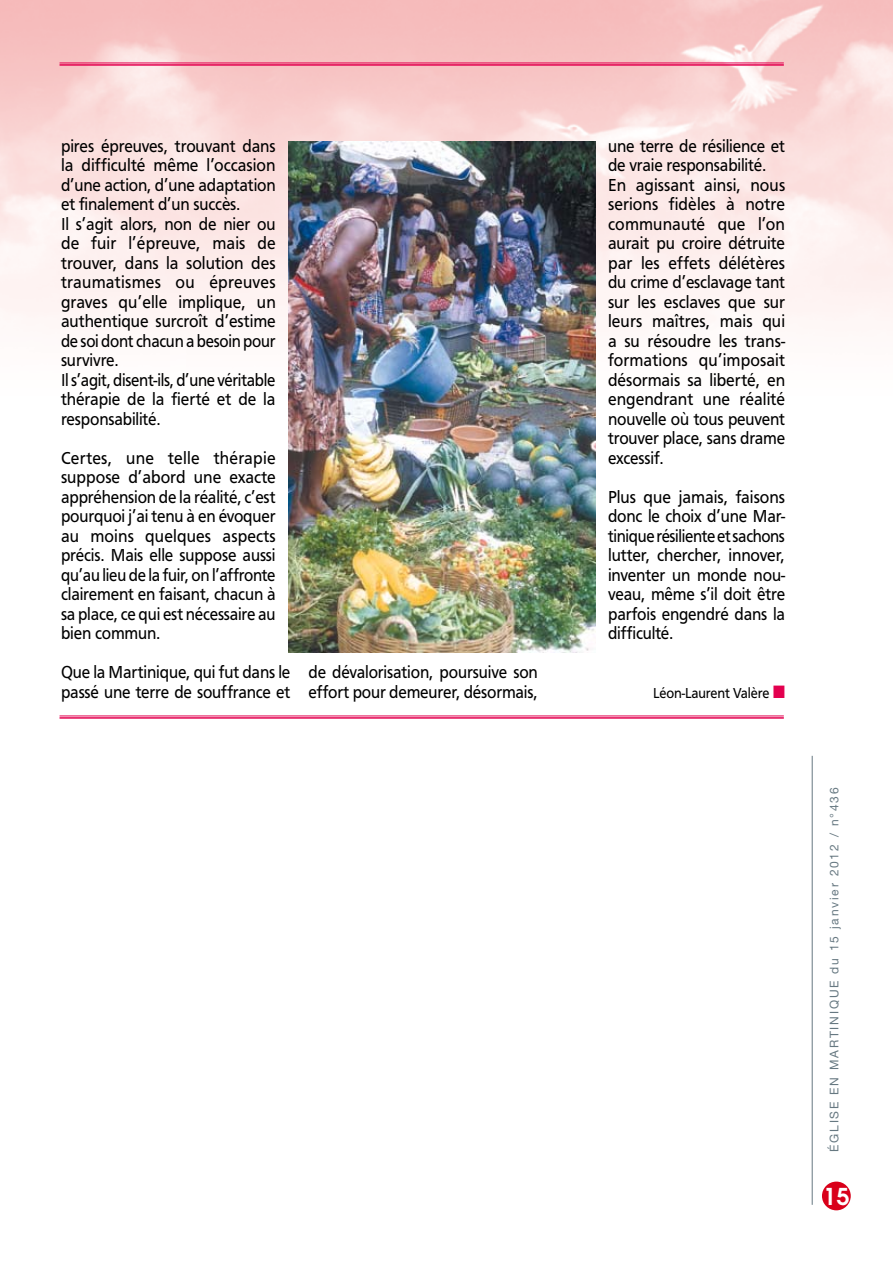
<style>
.page{position:relative;width:893px;height:1263px;background:#fff}
.page>*{position:absolute;margin:0;border:0;box-sizing:border-box;transform-origin:0 0}
.t1{font:600 23.1px "Avant Garde";color:#fff}
.t2{font:18px/19.5px "Frutus T";letter-spacing:-.01em;color:#000;scale:.9 1}
.t3{font:18px/19.5px "Frutus T";letter-spacing:-.01em;color:#000;text-align:justify;scale:.92 1}
.t4{font:18px/19.5px "Frutus T";letter-spacing:-.01em;color:#000;scale:.91 1}
.t5{font:15px "Frutus T";letter-spacing:-.01em;color:#000;scale:.9 1}
.t6{font:12px "Helvetica Neue";letter-spacing:.15em;color:#667881}
.s1{color:#e3004f}
</style>
<div class="page">
<img style="left:0;top:0;width:893px;height:607px">
<hr style="left:812px;top:756px;width:1px;height:449px;background:#667881">
<div style="left:822px;top:1181px;width:29px;height:29px;background:#d9001a;border-radius:50%"></div>
<img style="left:288px;top:142px;width:307px;height:510px">
<hr style="left:60px;top:63px;width:724px;height:1px;background:#e3004f">
<hr style="left:60px;top:64px;width:724px;height:2px;background:#e3004f">
<hr style="left:60px;top:716px;width:724px;height:1px;background:#e3004f">
<hr style="left:60px;top:717px;width:724px;height:2px;background:#e3004f">
<p class="t4" style="left:61px;top:135px;width:238px">pires épreuves, trouvant dans la difficulté même l’occasion d’une action, d’une adaptation et finalement d’un succès.<br>Il s’agit alors, non de nier ou de fuir l’épreuve, mais de trouver, dans la solution des traumatismes ou épreuves graves qu’elle implique, un authentique surcroît d’estime de soi dont chacun a besoin pour survivre.<br>Il s’agit, disent-ils, d’une véritable thérapie de la fierté et de la responsabilité.</p>
<p class="t3" style="left:61px;top:447px;width:235px">Certes, une telle thérapie suppose d’abord une exacte appréhension de la réalité, c’est pourquoi j’ai tenu à en évoquer au moins quelques aspects précis. Mais elle suppose aussi qu’au lieu de la fuir, on l’affronte clairement en faisant, chacun à sa place, ce qui est nécessaire au bien commun.</p>
<p class="t2" style="left:61px;top:662px;width:256px">Que la Martinique, qui fut dans le passé une terre de souffrance et</p>
<p class="t2" style="left:308px;top:662px;width:256px">de dévalorisation, poursuive son effort pour demeurer, désormais,</p>
<p class="t2" style="left:608px;top:135px;width:198px">une terre de résilience et de vraie responsabilité.<br>En agissant ainsi, nous serions fidèles à notre communauté que l’on aurait pu croire détruite par les effets délétères du crime d’esclavage tant sur les esclaves que sur leurs maîtres, mais qui a su résoudre les trans&shy;formations qu’imposait désormais sa liberté, en engendrant une réalité nouvelle où tous peuvent trouver place, sans drame excessif.</p>
<p class="t3" style="left:608px;top:486px;width:194px">Plus que jamais, faisons donc le choix d’une Mar&shy;tinique résiliente et sachons lutter, chercher, innover, inventer un monde nou&shy;veau, même s’il doit être parfois engendré dans la difficulté.</p>
<p class="t5" style="left:653px;top:684px;width:148px">Léon-Laurent Valère <span class="s1">■</span></p>
<p class="t6" style="left:827px;top:1152px;width:366px;rotate:-90deg">Église en Martinique du 15 janvier 2012 / n°436</p>
<p class="t1" style="left:823px;top:1181px;width:27px">15</p>
</div>
